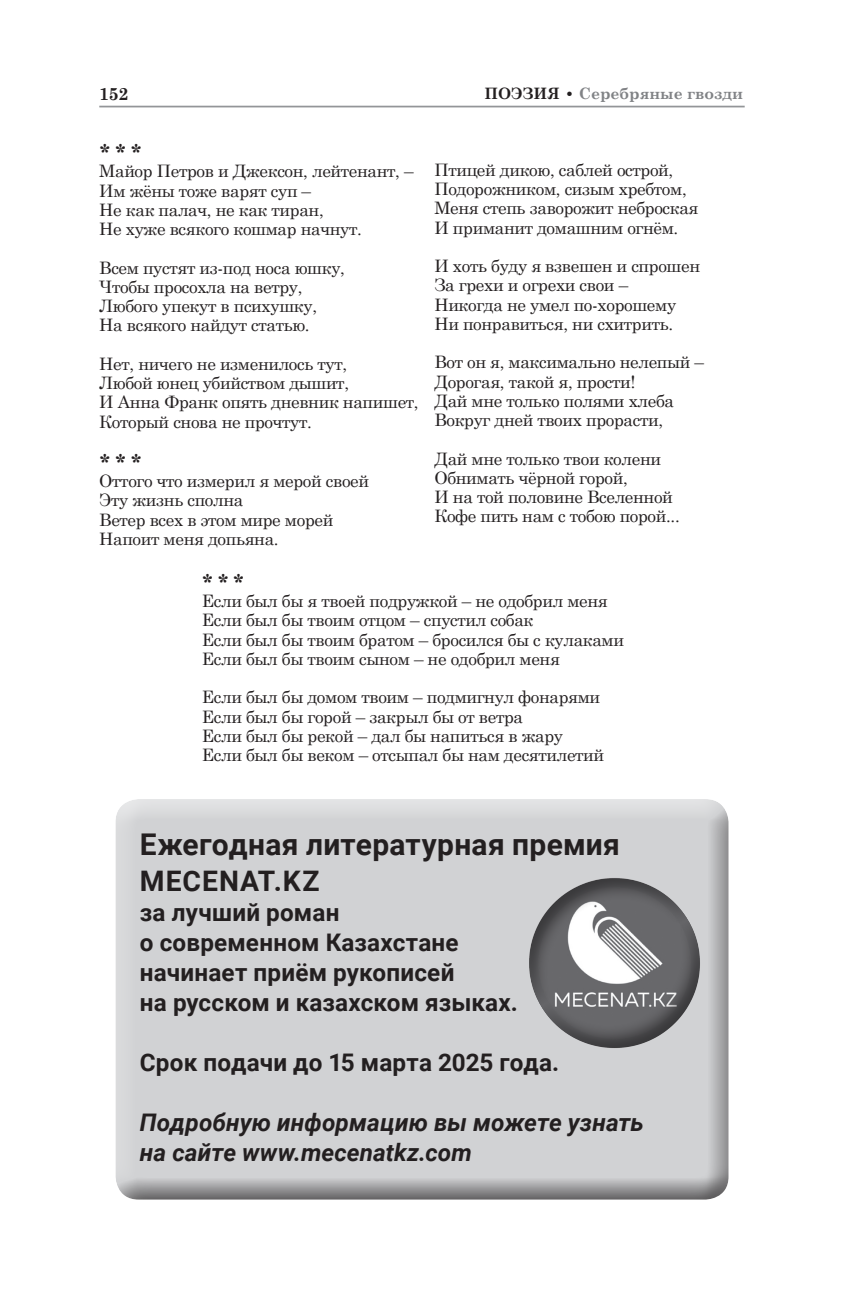
<style>
.page{position:relative;width:844px;height:1290px;background:#fff}
.page>*{position:absolute;margin:0;border:0;box-sizing:border-box;transform-origin:0 0}
.plain_text{font:700 29.93px "Roboto";letter-spacing:.01em;color:#231f20}
.plain_text-2{font:700 28.35px "Roboto";letter-spacing:.035em;color:#231f20}
.plain_text-3{font:700 24.32px "Roboto";letter-spacing:.01em;color:#231f20}
.plain_text-4{font:italic 700 24.32px "Roboto";letter-spacing:.005em;color:#231f20}
.Стиль_абзаца_7{font:italic 700 19.25px "Century Schoolbook";color:#231f20}
.t1{font:700 17.5px "Century Schoolbook";color:#231f20}
.t2{font:17.15px "Century Schoolbook";letter-spacing:-.02em;color:#231f20}
.Стиль_абзаца_1{font:700 15.75px "Century Schoolbook";color:#808285}
.s1{color:#231f20}
</style>
<div class="page">
<hr style="left:99px;top:106px;width:645px;height:1px;background:#939598">
<div style="left:113px;top:804px;width:616px;height:396px;background:#231f20;opacity:.75"></div>
<div style="left:528px;top:877px;width:172px;height:171px;background:#231f20;opacity:.5"></div>
<p class="t1" style="left:99px;top:81px;width:31px">152</p>
<p class="Стиль_абзаца_1" style="left:484px;top:81px;width:260px"><span class="s1">ПОЭЗИЯ •</span> Серебряные гвозди</p>
<p class="Стиль_абзаца_7" style="left:99px;top:136px;width:42px">* * *</p>
<p class="t2" style="left:99px;top:157px;width:316px">Майор Петров и Джексон, лейтенант, –</p>
<p class="t2" style="left:99px;top:176px;width:213px">Им жёны тоже варят суп –</p>
<p class="t2" style="left:99px;top:195px;width:226px">Не как палач, не как тиран,</p>
<p class="t2" style="left:99px;top:214px;width:264px">Не хуже всякого кошмар начнут.</p>
<p class="t2" style="left:99px;top:253px;width:247px">Всем пустят из-под носа юшку,</p>
<p class="t2" style="left:99px;top:272px;width:205px">Чтобы просохла на ветру,</p>
<p class="t2" style="left:99px;top:291px;width:219px">Любого упекут в психушку,</p>
<p class="t2" style="left:99px;top:311px;width:212px">На всякого найдут статью.</p>
<p class="t2" style="left:99px;top:349px;width:249px">Нет, ничего не изменилось тут,</p>
<p class="t2" style="left:99px;top:368px;width:251px">Любой юнец убийством дышит,</p>
<p class="t2" style="left:99px;top:388px;width:321px">И Анна Франк опять дневник напишет,</p>
<p class="t2" style="left:99px;top:407px;width:214px">Который снова не прочтут.</p>
<p class="Стиль_абзаца_7" style="left:99px;top:446px;width:42px">* * *</p>
<p class="t2" style="left:99px;top:466px;width:271px">Оттого что измерил я мерой своей</p>
<p class="t2" style="left:99px;top:486px;width:146px">Эту жизнь сполна</p>
<p class="t2" style="left:99px;top:505px;width:235px">Ветер всех в этом мире морей</p>
<p class="t2" style="left:99px;top:524px;width:181px">Напоит меня допьяна.</p>
<p class="Стиль_абзаца_7" style="left:202px;top:566px;width:42px">* * *</p>
<p class="t2" style="left:202px;top:586px;width:407px">Если был бы я твоей подружкой – не одобрил меня</p>
<p class="t2" style="left:202px;top:606px;width:333px">Если был бы твоим отцом – спустил собак</p>
<p class="t2" style="left:202px;top:625px;width:423px">Если был бы твоим братом – бросился бы с кулаками</p>
<p class="t2" style="left:202px;top:644px;width:359px">Если был бы твоим сыном – не одобрил меня</p>
<p class="t2" style="left:202px;top:683px;width:400px">Если был бы домом твоим – подмигнул фонарями</p>
<p class="t2" style="left:202px;top:702px;width:322px">Если был бы горой – закрыл бы от ветра</p>
<p class="t2" style="left:202px;top:721px;width:362px">Если был бы рекой – дал бы напиться в жару</p>
<p class="t2" style="left:202px;top:740px;width:404px">Если был бы веком – отсыпал бы нам десятилетий</p>
<p class="t2" style="left:434px;top:155px;width:240px">Птицей дикою, саблей острой,</p>
<p class="t2" style="left:434px;top:174px;width:254px">Подорожником, сизым хребтом,</p>
<p class="t2" style="left:434px;top:194px;width:265px">Меня степь заворожит неброская</p>
<p class="t2" style="left:434px;top:213px;width:245px">И приманит домашним огнём.</p>
<p class="t2" style="left:434px;top:251px;width:267px">И хоть буду я взвешен и спрошен</p>
<p class="t2" style="left:434px;top:271px;width:195px">За грехи и огрехи свои –</p>
<p class="t2" style="left:434px;top:290px;width:243px">Никогда не умел по-хорошему</p>
<p class="t2" style="left:434px;top:309px;width:240px">Ни понравиться, ни схитрить.</p>
<p class="t2" style="left:434px;top:348px;width:271px">Вот он я, максимально нелепый –</p>
<p class="t2" style="left:434px;top:367px;width:203px">Дорогая, такой я, прости!</p>
<p class="t2" style="left:434px;top:386px;width:241px">Дай мне только полями хлеба</p>
<p class="t2" style="left:434px;top:405px;width:230px">Вокруг дней твоих прорасти,</p>
<p class="t2" style="left:434px;top:444px;width:228px">Дай мне только твои колени</p>
<p class="t2" style="left:434px;top:463px;width:195px">Обнимать чёрной горой,</p>
<p class="t2" style="left:434px;top:482px;width:240px">И на той половине Вселенной</p>
<p class="t2" style="left:434px;top:502px;width:247px">Кофе пить нам с тобою порой...</p>
<p class="plain_text" style="left:140px;top:823px;width:481px">Ежегодная литературная премия</p>
<p class="plain_text-2" style="left:140px;top:861px;width:181px">MECENAT.KZ</p>
<p class="plain_text-3" style="left:140px;top:895px;width:201px">за лучший роман</p>
<p class="plain_text-3" style="left:140px;top:925px;width:320px">о современном Казахстане</p>
<p class="plain_text-3" style="left:140px;top:955px;width:316px">начинает приём рукописей</p>
<p class="plain_text-3" style="left:140px;top:985px;width:379px">на русском и казахском языках.</p>
<p class="plain_text-3" style="left:140px;top:1045px;width:421px">Срок подачи до 15 марта 2025 года.</p>
<p class="plain_text-4" style="left:140px;top:1105px;width:505px">Подробную информацию вы можете узнать</p>
<p class="plain_text-4" style="left:140px;top:1135px;width:333px">на сайте www.mecenatkz.com</p>
</div>
